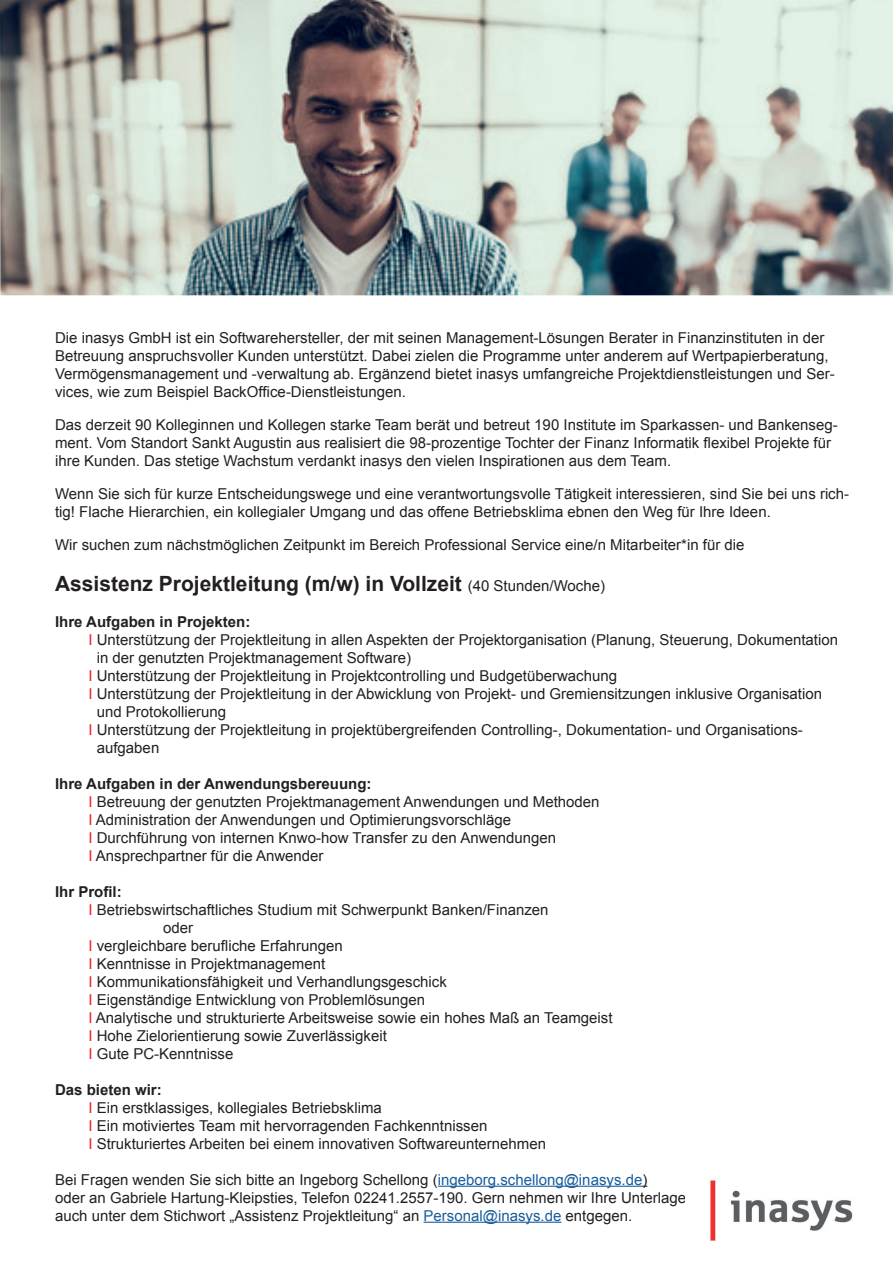
<style>
.page{position:relative;width:893px;height:1263px;background:#fff}
.page>*{position:absolute;margin:0;border:0;box-sizing:border-box;transform-origin:0 0}
.t1{font:700 21px "Arial";color:#231f20}
.t2{font:15px/18px "Arial";color:#231f20}
.t3{font:700 15px "Arial";color:#231f20}
.s1{font-weight:400;font-size:15px}
.s2{color:#ee1d23}
.s3{font-weight:700}
.s4{color:#175d9e}
</style>
<div class="page">
<hr style="left:438px;top:1186px;width:204px;height:1px;background:#175d9e">
<hr style="left:424px;top:1222px;width:137px;height:1px;background:#175d9e">
<img style="left:710px;top:1180px;width:143px;height:61px">
<img style="left:0;top:0;width:893px;height:295px">
<p class="t2" style="left:55px;top:329px;width:781px">Die inasys GmbH ist ein Softwarehersteller, der mit seinen Management-Lösungen Berater in Finanzinstituten in der Betreuung anspruchsvoller Kunden unterstützt. Dabei zielen die Programme unter anderem auf Wertpapierberatung, Vermögensmanagement und -verwaltung ab. Ergänzend bietet inasys umfangreiche Projektdienstleistungen und Ser&shy;vices, wie zum Beispiel BackOffice-Dienstleistungen.</p>
<p class="t2" style="left:55px;top:416px;width:784px">Das derzeit 90 Kolleginnen und Kollegen starke Team berät und betreut 190 Institute im Sparkassen- und Bankenseg&shy;ment. Vom Standort Sankt Augustin aus realisiert die 98-prozentige Tochter der Finanz Informatik flexibel Projekte für ihre Kunden. Das stetige Wachstum verdankt inasys den vielen Inspirationen aus dem Team.</p>
<p class="t2" style="left:55px;top:485px;width:796px">Wenn Sie sich für kurze Entscheidungswege und eine verantwortungsvolle Tätigkeit interessieren, sind Sie bei uns rich&shy;tig! Flache Hierarchien, ein kollegialer Umgang und das offene Betriebsklima ebnen den Weg für Ihre Ideen.</p>
<p class="t2" style="left:55px;top:536px;width:691px">Wir suchen zum nächstmöglichen Zeitpunkt im Bereich Professional Service eine/n Mitarbeiter*in für die</p>
<h1 class="t1" style="left:55px;top:569px;width:551px">Assistenz Projektleitung (m/w) in Vollzeit <span class="s1">(40 Stunden/Woche)</span></h1>
<p class="t3" style="left:55px;top:611px;width:197px">Ihre Aufgaben in Projekten:</p>
<p class="t2" style="left:88px;top:630px;width:751px"><span class="s2">I</span> Unterstützung der Projektleitung in allen Aspekten der Projektorganisation (Planung, Steuerung, Dokumentation</p>
<p class="t2" style="left:97px;top:648px;width:316px">in der genutzten Projektmanagement Software)</p>
<p class="t2" style="left:88px;top:666px;width:530px"><span class="s2">I</span> Unterstützung der Projektleitung in Projektcontrolling und Budgetüberwachung</p>
<p class="t2" style="left:88px;top:684px;width:735px"><span class="s2">I</span> Unterstützung der Projektleitung in der Abwicklung von Projekt- und Gremiensitzungen inklusive Organisation</p>
<p class="t2" style="left:97px;top:702px;width:131px">und Protokollierung</p>
<p class="t2" style="left:88px;top:720px;width:716px"><span class="s2">I</span> Unterstützung der Projektleitung in projektübergreifenden Controlling-, Dokumentation- und Organisations-</p>
<p class="t2" style="left:97px;top:738px;width:64px">aufgaben</p>
<p class="t2" style="left:88px;top:774px;width:513px;text-indent:-33px"><span class="s3">Ihre Aufgaben in der Anwendungsbereuung:<br></span><span class="s2">I</span> Betreuung der genutzten Projektmanagement Anwendungen und Methoden <span class="s2">I</span> Administration der Anwendungen und Optimierungsvorschläge<br><span class="s2">I</span> Durchführung von internen Knwo-how Transfer zu den Anwendungen<br><span class="s2">I</span> Ansprechpartner für die Anwender</p>
<p class="t3" style="left:55px;top:881px;width:68px">Ihr Profil:</p>
<p class="t2" style="left:88px;top:900px;width:462px"><span class="s2">I</span> Betriebswirtschaftliches Studium mit Schwerpunkt Banken/Finanzen</p>
<p class="t2" style="left:163px;top:918px;width:32px">oder</p>
<p class="t2" style="left:88px;top:936px;width:256px"><span class="s2">I</span> vergleichbare berufliche Erfahrungen</p>
<p class="t2" style="left:88px;top:954px;width:238px"><span class="s2">I</span> Kenntnisse in Projektmanagement</p>
<p class="t2" style="left:88px;top:972px;width:360px"><span class="s2">I</span> Kommunikationsfähigkeit und Verhandlungsgeschick</p>
<p class="t2" style="left:88px;top:990px;width:338px"><span class="s2">I</span> Eigenständige Entwicklung von Problemlösungen</p>
<p class="t2" style="left:88px;top:1008px;width:526px"><span class="s2">I</span> Analytische und strukturierte Arbeitsweise sowie ein hohes Maß an Teamgeist</p>
<p class="t2" style="left:88px;top:1026px;width:300px"><span class="s2">I</span> Hohe Zielorientierung sowie Zuverlässigkeit</p>
<p class="t2" style="left:88px;top:1044px;width:147px"><span class="s2">I</span> Gute PC-Kenntnisse</p>
<p class="t2" style="left:88px;top:1080px;width:459px;text-indent:-33px"><span class="s3">Das bieten wir:<br></span><span class="s2">I</span> Ein erstklassiges, kollegiales Betriebsklima<br><span class="s2">I</span> Ein motiviertes Team mit hervorragenden Fachkenntnissen<br><span class="s2">I</span> Strukturiertes Arbeiten bei einem innovativen Softwareunternehmen</p>
<p class="t2" style="left:55px;top:1170px;width:641px">Bei Fragen wenden Sie sich bitte an Ingeborg Schellong (<span class="s4">ingeborg.schellong@inasys.de</span>)<br>oder an Gabriele Hartung-Kleipsties, Telefon 02241.2557-190. Gern nehmen wir Ihre Unterlagen auch unter dem Stichwort „Assistenz Projektleitung“ an <span class="s4">Personal@inasys.de</span> entgegen.</p>
</div>
